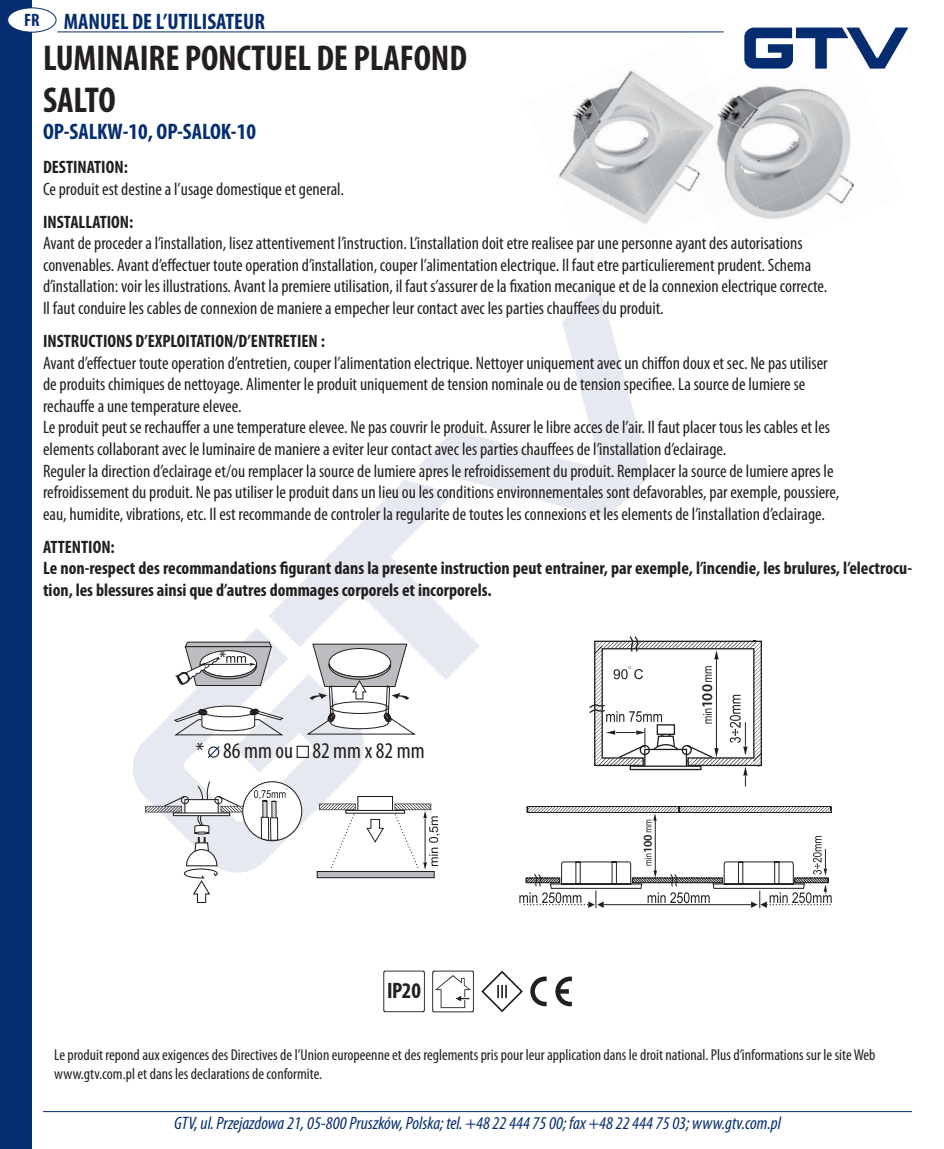
<style>
.page{position:relative;width:944px;height:1149px;background:#fff}
.page>*{position:absolute;margin:0;border:0;box-sizing:border-box;transform-origin:0 0}
.t1{font:700 condensed 36px/41.6px "Myriad Pro";letter-spacing:-.005em;color:#231f20}
.t2{font:700 condensed 22.5px "Myriad Pro";color:#052d6f}
.t3{font:condensed 22.5px "Myriad Pro";color:#231f20}
.t4{font:700 condensed 22.5px "Myriad Pro";color:#231f20}
.t5{font:condensed 18.9px "Myriad Pro";color:#231f20}
.t6{font:condensed 18px/21.6px "Myriad Pro";color:#231f20}
.t7{font:700 condensed 18px/21.6px "Myriad Pro";color:#231f20}
.t8{font:italic condensed 18px "Myriad Pro";color:#052d6f}
.t9{font:condensed 15.75px/18.9px "Myriad Pro";color:#231f20}
.t10{font:600 14.85px "Myriad Pro";color:#231f20}
.t11{font:600 11.92px "Myriad Pro";color:#231f20}
.s1{font-size:18px}
</style>
<div class="page">
<div style="left:0;top:0;width:32px;height:1148px;background:#052d6f"></div>
<hr style="left:43px;top:1110px;width:869px;height:1px;background:#052d6f">
<hr style="left:57px;top:32px;width:667px;height:1px;background:#052d6f">
<div style="left:8px;top:8px;width:48px;height:24px;background:#fff;border-radius:50%"></div>
<div style="left:7px;top:7px;width:49px;height:26px;border:1px solid #052d6f;border-radius:50%"></div>
<svg style="left:744px;top:28px;width:164px;height:41px"></svg>
<svg style="left:133px;top:711px;width:231px;height:165px;fill:#e6eaf0"></svg>
<svg style="left:417px;top:285px;width:234px;height:233px"></svg>
<svg style="left:383px;top:970px;width:42px;height:41px"></svg>
<svg style="left:432px;top:970px;width:42px;height:41px"></svg>
<svg style="left:481px;top:970px;width:42px;height:41px"></svg>
<svg style="left:555px;top:976px;width:17px;height:29px"></svg>
<svg style="left:530px;top:976px;width:17px;height:29px"></svg>
<img style="left:572px;top:90px;width:36px;height:36px">
<img style="left:608px;top:70px;width:42px;height:39px">
<img style="left:650px;top:83px;width:15px;height:10px">
<img style="left:566px;top:126px;width:16px;height:39px">
<img style="left:582px;top:109px;width:42px;height:56px">
<img style="left:624px;top:93px;width:42px;height:56px">
<img style="left:666px;top:94px;width:1px;height:38px">
<img style="left:558px;top:165px;width:39px;height:33px">
<img style="left:597px;top:149px;width:42px;height:56px">
<img style="left:639px;top:132px;width:42px;height:56px">
<img style="left:613px;top:188px;width:42px;height:36px">
<img style="left:655px;top:172px;width:40px;height:40px">
<img style="left:667px;top:94px;width:43px;height:49px">
<img style="left:710px;top:68px;width:44px;height:57px">
<img style="left:754px;top:51px;width:44px;height:57px">
<img style="left:798px;top:34px;width:59px;height:57px">
<img style="left:683px;top:125px;width:43px;height:58px">
<img style="left:726px;top:108px;width:44px;height:58px">
<img style="left:770px;top:91px;width:43px;height:41px">
<img style="left:813px;top:74px;width:44px;height:58px">
<img style="left:698px;top:166px;width:44px;height:40px">
<img style="left:742px;top:149px;width:44px;height:57px">
<img style="left:786px;top:132px;width:43px;height:57px">
<img style="left:829px;top:114px;width:28px;height:58px">
<img style="left:740px;top:206px;width:18px;height:11px">
<img style="left:758px;top:189px;width:44px;height:30px">
<img style="left:802px;top:172px;width:43px;height:40px">
<img style="left:845px;top:155px;width:12px;height:45px">
<svg style="left:589px;top:636px;width:173px;height:150px"></svg>
<svg style="left:519px;top:806px;width:313px;height:101px"></svg>
<div style="left:243px;top:781px;width:59px;height:59px;background:#fff;border-radius:50%"></div>
<svg style="left:145px;top:780px;width:142px;height:122px"></svg>
<div style="left:317px;top:870px;width:118px;height:7px;background:#bcbdc0;border:1px solid #231f20"></div>
<div style="left:357px;top:795px;width:36px;height:17px;background:#fff;border:1px solid #231f20"></div>
<svg style="left:319px;top:803px;width:121px;height:68px"></svg>
<svg style="left:174px;top:479px;width:306px;height:256px"></svg>
<svg style="left:207px;top:744px;width:14px;height:15px"></svg>
<div style="left:297px;top:745px;width:12px;height:12px;border:1px solid #231f20"></div>
<p class="t2" style="left:24px;top:8px;width:242px"><span class="s1">FR</span> MANUEL DE L’UTILISATEUR</p>
<h1 class="t1" style="left:43px;top:37px;width:425px">LUMINAIRE PONCTUEL DE PLAFOND<br>SALTO</h1>
<p class="t2" style="left:43px;top:117px;width:214px">OP-SALKW-10, OP-SALOK-10</p>
<p class="t7" style="left:43px;top:156px;width:86px">DESTINATION:</p>
<p class="t6" style="left:43px;top:178px;width:302px">Ce produit est destine a l’usage domestique et general.</p>
<p class="t7" style="left:43px;top:210px;width:92px">INSTALLATION:</p>
<p class="t6" style="left:43px;top:232px;width:786px">Avant de proceder a l’installation, lisez attentivement l’instruction. L’installation doit etre realisee par une personne ayant des autorisations convenables. Avant d’effectuer toute operation d’installation, couper l’alimentation electrique. Il faut etre particulierement prudent. Schema d’installation: voir les illustrations. Avant la premiere utilisation, il faut s’assurer de la fixation mecanique et de la connexion electrique correcte.<br>Il faut conduire les cables de connexion de maniere a empecher leur contact avec les parties chauffees du produit.</p>
<p class="t7" style="left:43px;top:329px;width:283px">INSTRUCTIONS D’EXPLOITATION/D’ENTRETIEN :</p>
<p class="t6" style="left:43px;top:351px;width:798px">Avant d’effectuer toute operation d’entretien, couper l’alimentation electrique. Nettoyer uniquement avec un chiffon doux et sec. Ne pas utiliser de produits chimiques de nettoyage. Alimenter le produit uniquement de tension nominale ou de tension specifiee. La source de lumiere se rechauffe a une temperature elevee.<br>Le produit peut se rechauffer a une temperature elevee. Ne pas couvrir le produit. Assurer le libre acces de l’air. Il faut placer tous les cables et les elements collaborant avec le luminaire de maniere a eviter leur contact avec les parties chauffees de l’installation d’eclairage.<br>Reguler la direction d’eclairage et/ou remplacer la source de lumiere apres le refroidissement du produit. Remplacer la source de lumiere apres le refroidissement du produit. Ne pas utiliser le produit dans un lieu ou les conditions environnementales sont defavorables, par exemple, poussiere, eau, humidite, vibrations, etc. Il est recommande de controler la regularite de toutes les connexions et les elements de l’installation d’eclairage.</p>
<p class="t7" style="left:43px;top:535px;width:870px">ATTENTION:<br>Le non-respect des recommandations figurant dans la presente instruction peut entrainer, par exemple, l’incendie, les brulures, l’electrocu&shy;tion, les blessures ainsi que d’autres dommages corporels et incorporels.</p>
<p class="t5" style="left:219px;top:646px;width:9px">*</p>
<p class="t3" style="left:196px;top:736px;width:230px">* 86 mm ou 82 mm x 82 mm</p>
<p class="t4" style="left:387px;top:976px;width:35px">IP20</p>
<p class="t10" style="left:698px;top:708px;width:26px;rotate:-90deg">100</p>
<p class="t11" style="left:640px;top:853px;width:21px;rotate:-90deg">100</p>
<p class="t9" style="left:54px;top:1044px;width:823px">Le produit repond aux exigences des Directives de l’Union europeenne et des reglements pris pour leur application dans le droit national. Plus d’informations sur le site Web www.gtv.com.pl et dans les declarations de conformite.</p>
<p class="t8" style="left:174px;top:1112px;width:608px">GTV, ul. Przejazdowa 21, 05-800 Pruszków, Polska; tel. +48 22 444 75 00; fax +48 22 444 75 03; www.gtv.com.pl</p>
</div>
